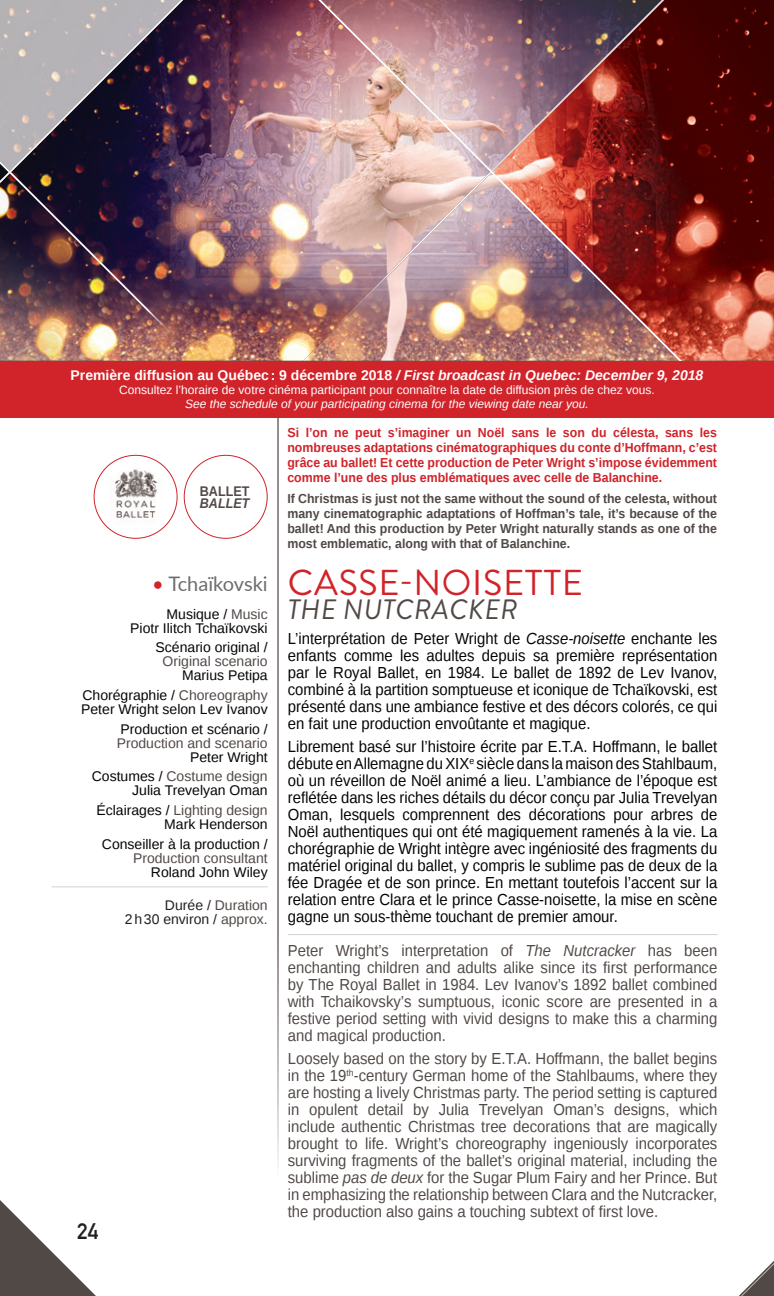
<style>
.page{position:relative;width:774px;height:1296px;background:#fff}
.page>*{position:absolute;margin:0;border:0;box-sizing:border-box;transform-origin:0 0}
.t1{font:36px "Brandon Grotesque";letter-spacing:.02em;color:#d1232a}
.t2{font:italic 28px "Brandon Grotesque";letter-spacing:.02em;color:#514946}
.t3{font:700 22px "DIN Alternate";color:#231f20}
.t4{font:20px "Lato";color:#6c6d70}
.t5{font:16px/17px "Liberation Sans";color:#040503;text-align:justify;scale:.93 1}
.t6{font:16px/17px "Liberation Sans";color:#514946;text-align:justify;scale:.93 1}
.t7{font:14px/19.6px "Liberation Sans";color:#040503;text-align:right}
.t8{font:700 14px "Liberation Sans";color:#fff}
.t9{font:14px "Liberation Sans";color:#514946}
.t10{font:14px/14px "Liberation Sans";color:#231f20;text-align:right}
.t11{font:700 14px "Liberation Sans";color:#514946;scale:.9 1}
.t12{font:italic 700 14px "Liberation Sans";color:#514946;scale:.9 1}
.t13{font:700 13px/15px "Liberation Sans";color:#d1232a;text-align:justify;scale:.95 1}
.t14{font:700 13px/15px "Liberation Sans";color:#514946;text-align:justify;scale:.95 1}
.t15{font:12px "Liberation Sans";color:#fff}
.t16{font:italic 12px "Liberation Sans";color:#fff}
.s1{font-style:italic}
.s2{color:#d1232a}
.s3{color:#514946}
</style>
<div class="page">
<svg style="left:0;top:1200px;width:96px;height:96px"></svg>
<svg style="left:739px;top:1261px;width:35px;height:35px"></svg>
<img style="left:740px;top:0;width:34px;height:300px">
<img style="left:740px;top:300px;width:34px;height:61px">
<img style="left:10px;top:183px;width:95px;height:171px">
<svg style="left:0;top:0;width:105px;height:183px;background:#88848b"></svg>
<img style="left:105px;top:0;width:635px;height:420px">
<svg style="left:277px;top:417px;width:1px;height:747px"></svg>
<img style="left:94px;top:455px;width:83px;height:83px;border-radius:41px">
<hr style="left:52px;top:886px;width:216px;height:1px;background:#d1d2d4">
<hr style="left:288px;top:934px;width:429px;height:1px;background:#d1d2d4">
<div style="left:0;top:361px;width:774px;height:56px;background:#d1232a"></div>
<p class="t8" style="left:71px;top:366px;width:634px">Première diffusion au Québec : 9 décembre 2018 <span class="s1">/ First broadcast in Quebec: December 9, 2018</span></p>
<p class="t15" style="left:119px;top:383px;width:537px">Consultez l’horaire de votre cinéma participant pour connaître la date de diffusion près de chez vous.</p>
<p class="t16" style="left:185px;top:396px;width:405px">See the schedule of your participating cinema for the viewing date near you.</p>
<p class="t13" style="left:287px;top:425px;width:454px">Si l’on ne peut s’imaginer un Noël sans le son du célesta, sans les nombreuses adaptations cinématographiques du conte d’Hoffmann, c’est grâce au ballet! Et cette production de Peter Wright s’impose évidemment comme l’une des plus emblématiques avec celle de Balanchine.</p>
<p class="t14" style="left:287px;top:491px;width:454px">If Christmas is just not the same without the sound of the celesta, without many cinematographic adaptations of Hoffman’s tale, it’s because of the ballet! And this production by Peter Wright naturally stands as one of the most emblematic, along with that of Balanchine.</p>
<p class="t11" style="left:200px;top:481px;width:57px">BALLET</p>
<p class="t12" style="left:200px;top:493px;width:57px">BALLET</p>
<p class="t4" style="left:152px;top:570px;width:117px"><span class="s2">•</span> Tchaïkovski</p>
<p class="t7" style="left:130px;top:607px;width:139px;line-height:14px">Musique / <span class="s3">Music<br></span>Piotr Ilitch Tchaïkovski</p>
<p class="t7" style="left:156px;top:638px;width:114px">Scénario original /</p>
<p class="t9" style="left:163px;top:654px;width:107px">Original scenario</p>
<p class="t7" style="left:82px;top:666px;width:187px">Marius Petipa<br>Chorégraphie / <span class="s3">Choreography</span></p>
<p class="t7" style="left:81px;top:700px;width:188px">Peter Wright selon Lev Ivanov<br>Production et scénario /</p>
<p class="t9" style="left:117px;top:735px;width:152px">Production and scenario</p>
<p class="t7" style="left:92px;top:748px;width:177px">Peter Wright<br>Costumes / <span class="s3">Costume design</span></p>
<p class="t7" style="left:96px;top:781px;width:173px">Julia Trevelyan Oman<br>Éclairages / <span class="s3">Lighting design</span></p>
<p class="t7" style="left:102px;top:815px;width:167px">Mark Henderson<br>Conseiller à la production /</p>
<p class="t9" style="left:133px;top:850px;width:136px">Production consultant</p>
<p class="t7" style="left:151px;top:863px;width:118px">Roland John Wiley</p>
<p class="t10" style="left:125px;top:899px;width:144px">Durée / <span class="s3">Duration<br></span>2 h 30 environ / <span class="s3">approx.</span></p>
<h3 class="t3" style="left:77px;top:1215px;width:23px">24</h3>
<h1 class="t1" style="left:288px;top:558px;width:297px">CASSE-NOISETTE</h1>
<h2 class="t2" style="left:288px;top:590px;width:231px">THE NUTCRACKER</h2>
<p class="t5" style="left:288px;top:631px;width:463px">L’interprétation de Peter Wright de <span class="s1">Casse-noisette</span> enchante les enfants comme les adultes depuis sa première représentation par le Royal Ballet, en 1984. Le ballet de 1892 de Lev Ivanov, combiné à la partition somptueuse et iconique de Tchaïkovski, est présenté dans une ambiance festive et des décors colorés, ce qui en fait une production envoûtante et magique.</p>
<p class="t5" style="left:288px;top:739px;width:463px">Librement basé sur l’histoire écrite par E.T.A. Hoffmann, le ballet débute en Allemagne du XIX<sup>e</sup> siècle dans la maison des Stahlbaum, où un réveillon de Noël animé a lieu. L’ambiance de l’époque est reflétée dans les riches détails du décor conçu par Julia Trevelyan Oman, lesquels comprennent des décorations pour arbres de Noël authentiques qui ont été magiquement ramenés à la vie. La chorégraphie de Wright intègre avec ingéniosité des fragments du matériel original du ballet, y compris le sublime pas de deux de la fée Dragée et de son prince. En mettant toutefois l’accent sur la relation entre Clara et le prince Casse-noisette, la mise en scène gagne un sous-thème touchant de premier amour.</p>
<p class="t6" style="left:288px;top:943px;width:463px">Peter Wright’s interpretation of <span class="s1">The Nutcracker</span> has been enchanting children and adults alike since its first performance by The Royal Ballet in 1984. Lev Ivanov’s 1892 ballet combined with Tchaikovsky’s sumptuous, iconic score are presented in a festive period setting with vivid designs to make this a charming and magical production.</p>
<p class="t6" style="left:288px;top:1051px;width:463px">Loosely based on the story by E.T.A. Hoffmann, the ballet begins in the 19<sup>th</sup>-century German home of the Stahlbaums, where they are hosting a lively Christmas party. The period setting is captured in opulent detail by Julia Trevelyan Oman’s designs, which include authentic Christmas tree decorations that are magically brought to life. Wright’s choreography ingeniously incorporates surviving fragments of the ballet’s original material, including the sublime <span class="s1">pas de deux</span> for the Sugar Plum Fairy and her Prince. But in emphasizing the relationship between Clara and the Nutcracker, the production also gains a touching subtext of first love.</p>
</div>
